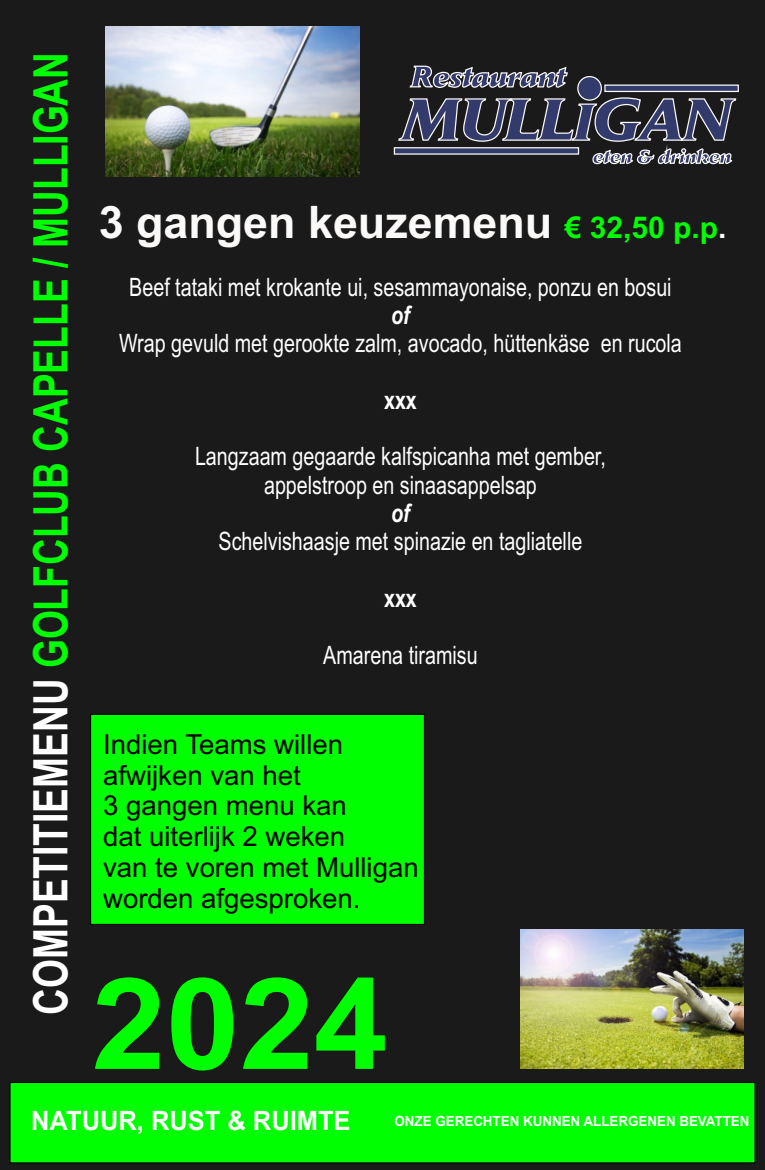
<style>
.page{position:relative;width:765px;height:1170px;background:#1a1a1a}
.page>*{position:absolute;margin:0;border:0;box-sizing:border-box;transform-origin:0 0}
.t1{font:700 127px "Arial";color:#0f0;scale:1.05 1}
.t2{font:700 47.62px "Arial";color:#0f0;scale:.78 1}
.t3{font:700 44.88px "Arial";color:#fcf9f9}
.t4{font:27.62px/30.8px "Arial";color:#000}
.t5{font:700 26.75px "Arial";color:#fff;scale:.95 1}
.t6{font:25.38px/28.4px "Arial";color:#fff;text-align:center;scale:.78 1}
.t7{font:700 25.38px "Arial";color:#fff;scale:.78 1}
.t8{font:italic 700 25.38px "Arial";color:#fff;scale:.78 1}
.t9{font:700 14px "Arial";color:#fff;scale:.95 1}
.s1{color:#fff}
.s2{font-size:30px;color:#0f0}
.s3{font-size:30px;color:#fff}
</style>
<div class="page">
<div style="left:9px;top:1082px;width:747px;height:81px;background:#0f0"></div>
<img style="left:105px;top:27px;width:255px;height:150px">
<img style="left:521px;top:929px;width:223px;height:140px">
<svg style="left:393px;top:65px;width:346px;height:100px"></svg>
<div style="left:90px;top:714px;width:335px;height:211px;background:#0f0"></div>
<h2 class="t2" style="left:33px;top:1015px;width:1236px;rotate:-90deg"><span class="s1">COMPETITIEMENU</span> GOLFCLUB CAPELLE / MULLIGAN</h2>
<h3 class="t3" style="left:99px;top:205px;width:629px">3 gangen keuzemenu <span class="s2">€ 32,50 p.p</span><span class="s3">.</span></h3>
<p class="t6" style="left:129px;top:275px;width:697px">Beef tataki met krokante ui, sesammayonaise, ponzu en bosui</p>
<p class="t8" style="left:391px;top:305px;width:25px">of</p>
<p class="t6" style="left:119px;top:331px;width:723px">Wrap gevuld met gerookte zalm, avocado, hüttenkäse en rucola</p>
<p class="t7" style="left:384px;top:390px;width:44px">xxx</p>
<p class="t6" style="left:195px;top:445px;width:528px">Langzaam gegaarde kalfspicanha met gember, appelstroop en sinaasappelsap</p>
<p class="t8" style="left:391px;top:504px;width:25px">of</p>
<p class="t6" style="left:219px;top:530px;width:468px">Schelvishaasje met spinazie en tagliatelle</p>
<p class="t7" style="left:384px;top:589px;width:44px">xxx</p>
<p class="t6" style="left:323px;top:643px;width:200px">Amarena tiramisu</p>
<p class="t4" style="left:103px;top:731px;width:317px">Indien Teams willen afwijken van het<br>3 gangen menu kan<br>dat uiterlijk 2 weken<br>van te voren met Mulligan worden afgesproken.</p>
<h1 class="t1" style="left:92px;top:976px;width:284px">2024</h1>
<p class="t5" style="left:31px;top:1111px;width:338px">NATUUR, RUST &amp; RUIMTE</p>
<p class="t9" style="left:395px;top:1116px;width:375px">ONZE GERECHTEN KUNNEN ALLERGENEN BEVATTEN</p>
</div>
